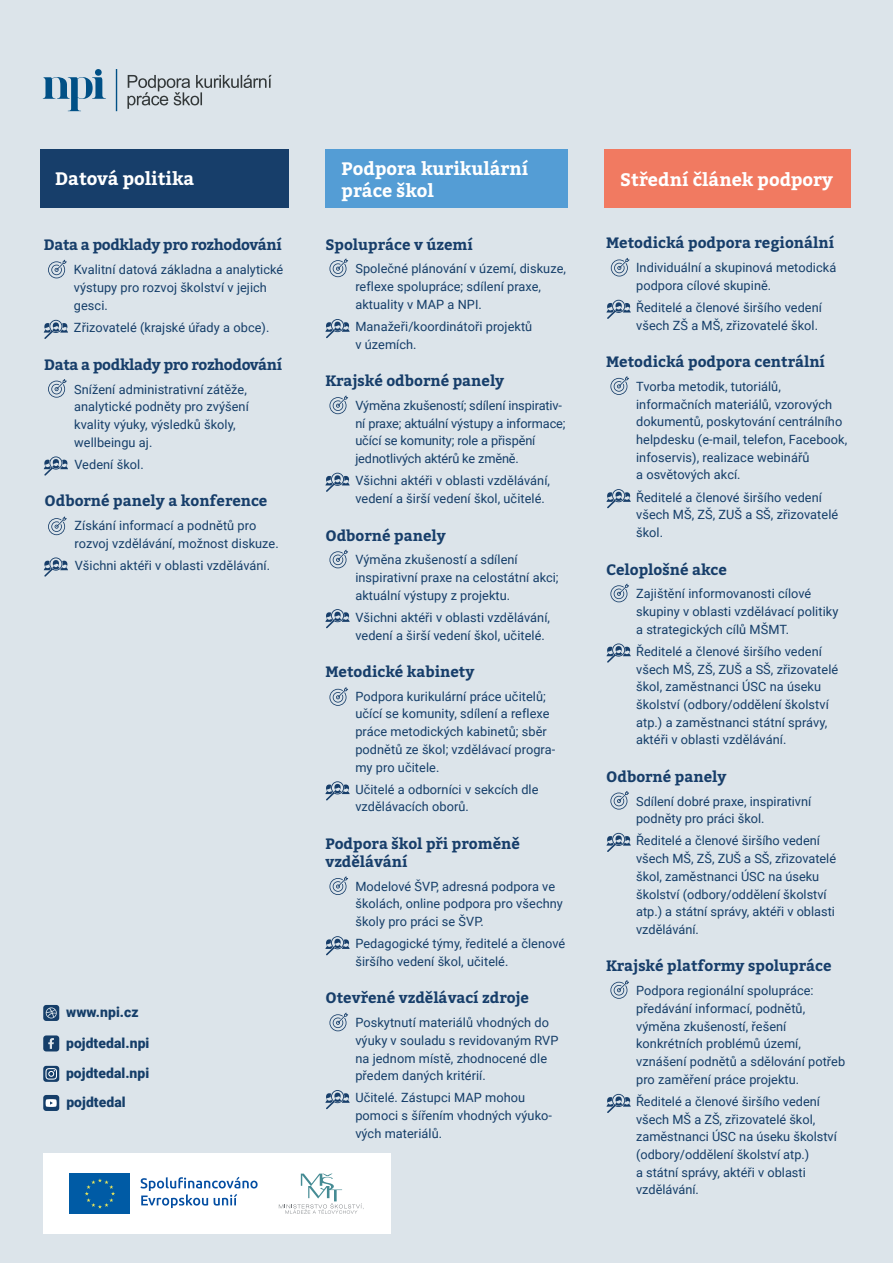
<style>
.page{position:relative;width:893px;height:1263px;background:#dce4ea}
.page>*{position:absolute;margin:0;border:0;box-sizing:border-box;transform-origin:0 0}
.t1{font:700 18px/21.6px "Bitter";color:#fff}
.t2{font:700 15px/18px "Bitter";color:#173e6a}
.t3{font:700 15px "Bitter";letter-spacing:-.025em;color:#173e6a}
.t4{font:900 13.95px "Roboto";letter-spacing:.005em;color:#153e69}
.t5{font:12.75px/17.7px "Roboto";letter-spacing:.005em;color:#153e69}
</style>
<div class="page">
<svg style="left:43px;top:69px;width:74px;height:42px"></svg>
<svg style="left:127px;top:75px;width:145px;height:34px"></svg>
<svg style="left:325px;top:319px;width:25px;height:19px"></svg>
<svg style="left:329px;top:259px;width:19px;height:18px"></svg>
<svg style="left:325px;top:473px;width:25px;height:19px"></svg>
<svg style="left:329px;top:396px;width:19px;height:18px"></svg>
<svg style="left:325px;top:609px;width:25px;height:19px"></svg>
<svg style="left:329px;top:550px;width:19px;height:18px"></svg>
<svg style="left:325px;top:781px;width:25px;height:19px"></svg>
<svg style="left:329px;top:687px;width:19px;height:19px"></svg>
<svg style="left:325px;top:936px;width:25px;height:19px"></svg>
<svg style="left:329px;top:876px;width:19px;height:19px"></svg>
<svg style="left:325px;top:1090px;width:25px;height:19px"></svg>
<svg style="left:329px;top:1013px;width:19px;height:18px"></svg>
<svg style="left:44px;top:320px;width:24px;height:19px"></svg>
<svg style="left:48px;top:260px;width:19px;height:18px"></svg>
<svg style="left:44px;top:456px;width:24px;height:20px"></svg>
<svg style="left:48px;top:379px;width:19px;height:19px"></svg>
<svg style="left:44px;top:557px;width:24px;height:20px"></svg>
<svg style="left:48px;top:516px;width:19px;height:19px"></svg>
<svg style="left:606px;top:643px;width:25px;height:20px"></svg>
<svg style="left:610px;top:584px;width:19px;height:18px"></svg>
<svg style="left:606px;top:833px;width:25px;height:19px"></svg>
<svg style="left:610px;top:791px;width:19px;height:18px"></svg>
<svg style="left:606px;top:1094px;width:25px;height:19px"></svg>
<svg style="left:610px;top:980px;width:19px;height:19px"></svg>
<svg style="left:606px;top:489px;width:25px;height:19px"></svg>
<svg style="left:610px;top:376px;width:19px;height:19px"></svg>
<svg style="left:606px;top:300px;width:25px;height:19px"></svg>
<svg style="left:611px;top:258px;width:18px;height:18px"></svg>
<div style="left:325px;top:150px;width:243px;height:58px;background:#549dd5"></div>
<div style="left:604px;top:150px;width:246px;height:58px;background:#f17a61"></div>
<div style="left:40px;top:150px;width:249px;height:58px;background:#173e6a"></div>
<svg style="left:43px;top:1035px;width:16px;height:16px"></svg>
<div style="left:43px;top:1095px;width:16px;height:16px;background:#153e69;border-radius:3px"></div>
<svg style="left:46px;top:1099px;width:11px;height:8px"></svg>
<svg style="left:43px;top:1005px;width:16px;height:16px"></svg>
<div style="left:43px;top:1066px;width:16px;height:16px;background:#153e69;border-radius:3px"></div>
<svg style="left:45px;top:1068px;width:12px;height:11px"></svg>
<div style="left:44px;top:1153px;width:347px;height:81px;background:#fff"></div>
<svg style="left:279px;top:1173px;width:85px;height:41px"></svg>
<svg style="left:69px;top:1173px;width:1px;height:41px"></svg>
<div style="left:70px;top:1173px;width:60px;height:41px;background:#005ba5"></div>
<svg style="left:85px;top:1178px;width:30px;height:30px"></svg>
<svg style="left:140px;top:1177px;width:118px;height:31px"></svg>
<h1 class="t1" style="left:342px;top:158px;width:188px">Podpora kurikulární práce škol</h1>
<h1 class="t1" style="left:55px;top:169px;width:141px">Datová politika</h1>
<h1 class="t1" style="left:620px;top:170px;width:214px">Střední článek podpory</h1>
<p class="t3" style="left:44px;top:235px;width:240px">Data a podklady pro rozhodování</p>
<p class="t5" style="left:74px;top:260px;width:211px">Kvalitní datová základna a analytické výstupy pro rozvoj školství v jejich gesci.</p>
<p class="t5" style="left:74px;top:318px;width:197px">Zřizovatelé (krajské úřady a obce).</p>
<p class="t3" style="left:44px;top:355px;width:240px">Data a podklady pro rozhodování</p>
<p class="t5" style="left:74px;top:380px;width:176px">Snížení administrativní zátěže, analytické podněty pro zvýšení kvality výuky, výsledků školy, wellbeingu aj.</p>
<p class="t5" style="left:74px;top:455px;width:71px">Vedení škol.</p>
<p class="t2" style="left:45px;top:492px;width:224px">Odborné panely a konference</p>
<p class="t5" style="left:75px;top:516px;width:206px">Získání informací a podnětů pro rozvoj vzdělávání, možnost diskuze.</p>
<p class="t5" style="left:75px;top:556px;width:197px">Všichni aktéři v oblasti vzdělávání.</p>
<p class="t4" style="left:66px;top:1003px;width:74px">www.npi.cz</p>
<p class="t4" style="left:66px;top:1033px;width:85px">pojdtedal.npi</p>
<p class="t4" style="left:66px;top:1063px;width:85px">pojdtedal.npi</p>
<p class="t4" style="left:66px;top:1093px;width:61px">pojdtedal</p>
<p class="t2" style="left:325px;top:236px;width:149px">Spolupráce v území</p>
<p class="t5" style="left:355px;top:260px;width:212px">Společné plánování v území, diskuze, reflexe spolupráce; sdílení praxe, aktuality v MAP a NPI.</p>
<p class="t5" style="left:355px;top:317px;width:178px">Manažeři/koordinátoři projektů v územích.</p>
<p class="t2" style="left:325px;top:372px;width:180px">Krajské odborné panely</p>
<p class="t5" style="left:355px;top:396px;width:212px">Výměna zkušeností; sdílení inspirativ&shy;ní praxe; aktuální výstupy a informace; učící se komunity; role a přispění jednotlivých aktérů ke změně.</p>
<p class="t5" style="left:355px;top:471px;width:196px">Všichni aktéři v oblasti vzdělávání, vedení a širší vedení škol, učitelé.</p>
<p class="t2" style="left:325px;top:527px;width:122px">Odborné panely</p>
<p class="t5" style="left:355px;top:550px;width:205px">Výměna zkušeností a sdílení inspirativní praxe na celostátní akci; aktuální výstupy z projektu.</p>
<p class="t5" style="left:355px;top:608px;width:196px">Všichni aktéři v oblasti vzdělávání, vedení a širší vedení škol, učitelé.</p>
<p class="t2" style="left:325px;top:663px;width:151px">Metodické kabinety</p>
<p class="t5" style="left:355px;top:687px;width:201px">Podpora kurikulární práce učitelů; učící se komunity, sdílení a reflexe práce metodických kabinetů; sběr podnětů ze škol; vzdělávací progra&shy;my pro učitele.</p>
<p class="t5" style="left:355px;top:780px;width:185px">Učitelé a odborníci v sekcích dle vzdělávacích oborů.</p>
<p class="t2" style="left:325px;top:835px;width:196px">Podpora škol při proměně vzdělávání</p>
<p class="t5" style="left:355px;top:877px;width:209px">Modelové ŠVP, adresná podpora ve školách, online podpora pro všechny školy pro práci se ŠVP.</p>
<p class="t5" style="left:355px;top:934px;width:211px">Pedagogické týmy, ředitelé a členové širšího vedení škol, učitelé.</p>
<p class="t2" style="left:325px;top:990px;width:205px">Otevřené vzdělávací zdroje</p>
<p class="t5" style="left:355px;top:1013px;width:205px">Poskytnutí materiálů vhodných do výuky v souladu s revidovaným RVP na jednom místě, zhodnocené dle předem daných kritérií.</p>
<p class="t5" style="left:355px;top:1088px;width:198px">Učitelé. Zástupci MAP mohou pomoci s šířením vhodných výuko&shy;vých materiálů.</p>
<p class="t2" style="left:606px;top:235px;width:230px">Metodická podpora regionální</p>
<p class="t5" style="left:636px;top:258px;width:202px">Individuální a skupinová metodická podpora cílové skupině.</p>
<p class="t5" style="left:636px;top:298px;width:187px">Ředitelé a členové širšího vedení všech ZŠ a MŠ, zřizovatelé škol.</p>
<p class="t2" style="left:606px;top:353px;width:220px">Metodická podpora centrální</p>
<p class="t5" style="left:636px;top:377px;width:213px">Tvorba metodik, tutoriálů, informačních materiálů, vzorových dokumentů, poskytování centrálního helpdesku (e-mail, telefon, Facebook, infoservis), realizace webinářů<br>a osvětových akcí.</p>
<p class="t5" style="left:636px;top:488px;width:204px">Ředitelé a členové širšího vedení všech MŠ, ZŠ, ZUŠ a SŠ, zřizovatelé škol.</p>
<p class="t2" style="left:606px;top:561px;width:122px">Celoplošné akce</p>
<p class="t5" style="left:636px;top:584px;width:204px">Zajištění informovanosti cílové skupiny v oblasti vzdělávací politiky a strategických cílů MŠMT.</p>
<p class="t5" style="left:636px;top:642px;width:204px">Ředitelé a členové širšího vedení všech MŠ, ZŠ, ZUŠ a SŠ, zřizovatelé škol, zaměstnanci ÚSC na úseku školství (odbory/oddělení školství atp.) a zaměstnanci státní správy, aktéři v oblasti vzdělávání.</p>
<p class="t2" style="left:606px;top:768px;width:122px">Odborné panely</p>
<p class="t5" style="left:636px;top:792px;width:177px">Sdílení dobré praxe, inspirativní podněty pro práci škol.</p>
<p class="t5" style="left:636px;top:831px;width:201px">Ředitelé a členové širšího vedení všech MŠ, ZŠ, ZUŠ a SŠ, zřizovatelé škol, zaměstnanci ÚSC na úseku školství (odbory/oddělení školství atp.) a státní správy, aktéři v oblasti vzdělávání.</p>
<p class="t2" style="left:606px;top:958px;width:227px">Krajské platformy spolupráce</p>
<p class="t5" style="left:636px;top:981px;width:211px">Podpora regionální spolupráce: předávání informací, podnětů, výměna zkušeností, řešení konkrétních problémů území, vznášení podnětů a sdělování potřeb pro zaměření práce projektu.</p>
<p class="t5" style="left:636px;top:1092px;width:202px">Ředitelé a členové širšího vedení všech MŠ a ZŠ, zřizovatelé škol, zaměstnanci ÚSC na úseku školství (odbory/oddělení školství atp.)<br>a státní správy, aktéři v oblasti vzdělávání.</p>
</div>
